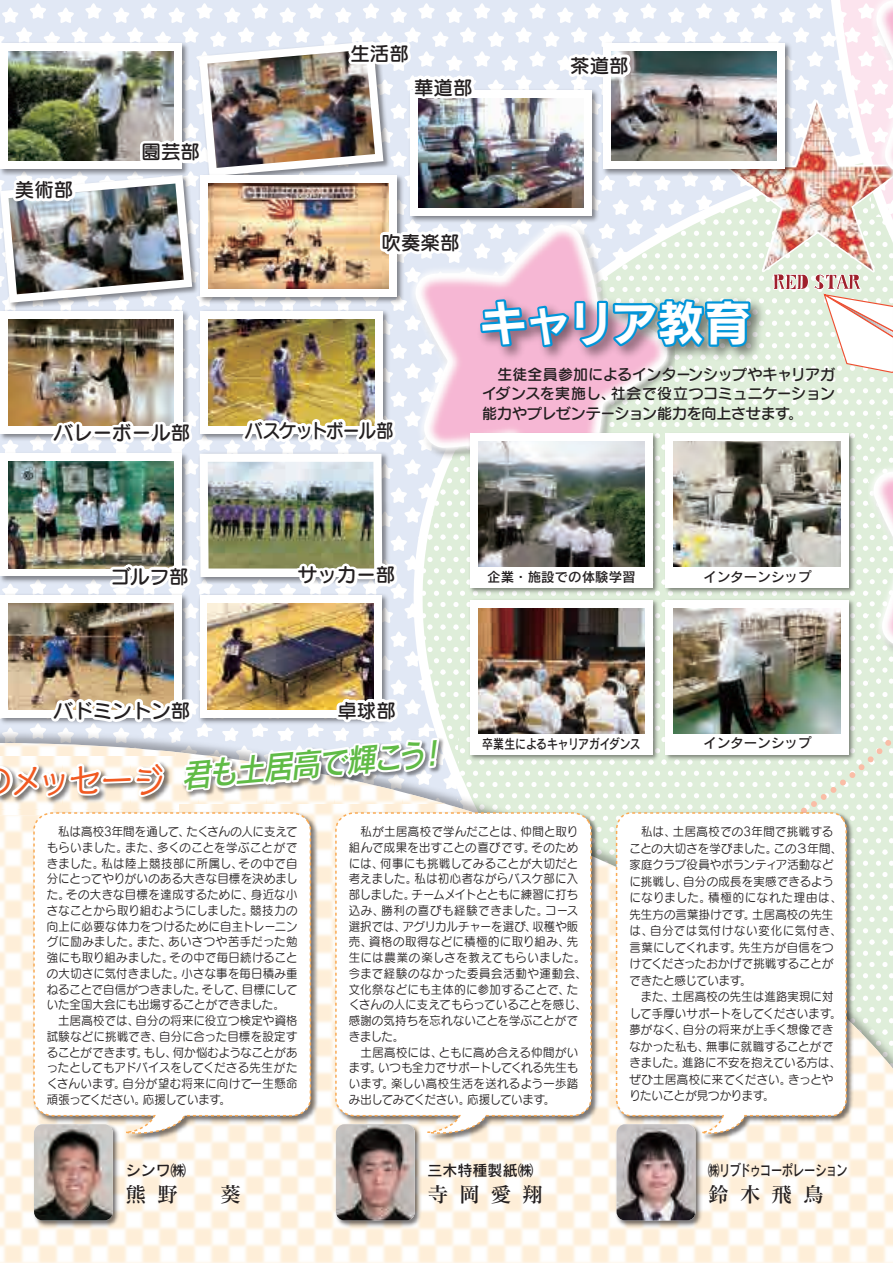
<style>
.page{position:relative;width:893px;height:1263px;background:#fff}
.page>*{position:absolute;margin:0;border:0;box-sizing:border-box;transform-origin:0 0}
.t1{font:48px "Rodin CID B";letter-spacing:-.045em;color:#fff}
.t2{font:37.5px "Talking Std";letter-spacing:-.165em;color:#f15921}
.t3{font:italic 32.25px "Rodin CID DB";color:#60bb46;scale:.92 1}
.t4{font:21px "Matisse CID DB";letter-spacing:.5em;color:#231f20}
.t5{font:19.5px "Seurat CID DB";color:#231f20}
.t6{font:19.5px "Seurat CID DB";letter-spacing:-.065em;color:#231f20;scale:.9 1}
.t7{font:15px/19.5px "Seurat CID DB";letter-spacing:-.015em;color:#231f20;text-align:justify}
.t8{font:15px "Rodin CID DB";letter-spacing:-.06em;color:#231f20;scale:.75 1}
.t9{font:15px "Rodin CID DB";letter-spacing:-.015em;color:#231f20}
.t10{font:13.5px "Rodin CID DB";color:#231f20}
.t11{font:13.5px "Rodin CID DB";letter-spacing:-.02em;color:#231f20;scale:.81 1}
.t12{font:12px/15.8px "Seurat CID M";letter-spacing:.015em;color:#231f20;scale:.95 1}
</style>
<div class="page">
<svg style="left:0;top:903px;width:893px;height:360px"></svg>
<img style="left:31px;top:1142px;width:90px;height:86px">
<img style="left:614px;top:1141px;width:89px;height:87px">
<img style="left:333px;top:1142px;width:90px;height:86px">
<img style="left:613px;top:903px;width:241px;height:238px">
<svg style="left:615px;top:903px;width:233px;height:232px"></svg>
<img style="left:332px;top:903px;width:268px;height:239px">
<svg style="left:334px;top:903px;width:259px;height:232px"></svg>
<img style="left:30px;top:903px;width:289px;height:239px">
<svg style="left:33px;top:903px;width:279px;height:232px"></svg>
<img style="left:617px;top:1124px;width:78px;height:96px">
<img style="left:336px;top:1124px;width:79px;height:96px">
<img style="left:34px;top:1124px;width:79px;height:96px">
<img style="left:0;top:0;width:893px;height:903px">
<h3 class="t5" style="left:15px;top:177px;width:60px">美術部</h3>
<h3 class="t5" style="left:142px;top:139px;width:60px">園芸部</h3>
<h3 class="t5" style="left:54px;top:420px;width:138px">バレーボール部</h3>
<h3 class="t5" style="left:350px;top:40px;width:60px">生活部</h3>
<h3 class="t5" style="left:414px;top:74px;width:60px">華道部</h3>
<h3 class="t5" style="left:570px;top:53px;width:60px">茶道部</h3>
<h3 class="t5" style="left:382px;top:230px;width:79px">吹奏楽部</h3>
<h3 class="t6" style="left:245px;top:418px;width:166px">バスケットボール部</h3>
<h1 class="t1" style="left:479px;top:291px;width:274px">キャリア教育</h1>
<p class="t7" style="left:482px;top:364px;width:355px">　生徒全員参加によるインターンシップやキャリアガイダンスを実施し、社会で役立つコミュニケーション能力やプレゼンテーション能力を向上させます。</p>
<h3 class="t5" style="left:111px;top:564px;width:79px">ゴルフ部</h3>
<h3 class="t5" style="left:298px;top:562px;width:99px">サッカー部</h3>
<p class="t10" style="left:487px;top:568px;width:150px">企業・施設での体験学習</p>
<p class="t10" style="left:703px;top:568px;width:109px">インターンシップ</p>
<h3 class="t5" style="left:54px;top:698px;width:138px">バドミントン部</h3>
<h3 class="t5" style="left:337px;top:698px;width:60px">卓球部</h3>
<h2 class="t2" style="left:8px;top:752px;width:162px">メッセージ</h2>
<h3 class="t3" style="left:179px;top:754px;width:291px;rotate:-5deg">君も土居高で輝こう！</h3>
<p class="t11" style="left:482px;top:735px;width:197px">卒業生によるキャリアガイダンス</p>
<p class="t10" style="left:703px;top:734px;width:109px">インターンシップ</p>
<p class="t12" style="left:47px;top:823px;width:266px">　私は高校3年間を通して、たくさんの人に支えてもらいました。また、多くのことを学ぶことができました。私は陸上競技部に所属し、その中で自分にとってやりがいのある大きな目標を決めました。その大きな目標を達成するために、身近な小さなことから取り組むようにしました。競技力の向上に必要な体力をつけるために自主トレーニングに励みました。また、あいさつや苦手だった勉強にも取り組みました。その中で毎日続けることの大切さに気付きました。小さな事を毎日積み重ねることで自信がつきました。そして、目標にしていた全国大会にも出場することができました。　土居高校では、自分の将来に役立つ検定や資格試験などに挑戦でき、自分に合った目標を設定することができます。もし、何か悩むようなことがあったとしてもアドバイスをしてくださる先生がたくさんいます。自分が望む将来に向けて一生懸命頑張ってください。応援しています。</p>
<p class="t12" style="left:629px;top:823px;width:225px;line-height:16.5px">　私は、土居高校での3年間で挑戦することの大切さを学びました。この３年間、家庭クラブ役員やボランティア活動などに挑戦し、自分の成長を実感できるようになりました。積極的になれた理由は、先生方の言葉掛けです。土居高校の先生は、自分では気付けない変化に気付き、言葉にしてくれます。先生方が自信をつけてくださったおかげで挑戦することができたと感じています。<br>　また、土居高校の先生は進路実現に対して手厚いサポートをしてくださいます。夢がなく、自分の将来が上手く想像できなかった私も、無事に就職することができました。進路に不安を抱えている方は、ぜひ土居高校に来てください。きっとやりたいことが見つかります。</p>
<p class="t12" style="left:349px;top:823px;width:252px">　私が土居高校で学んだことは、仲間と取り組んで成果を出すことの喜びです。そのためには、何事にも挑戦してみることが大切だと考えました。私は初心者ながらバスケ部に入部しました。チームメイトとともに練習に打ち込み、勝利の喜びも経験できました。コース選択では、アグリカルチャーを選び、収穫や販売、資格の取得などに積極的に取り組み、先生には農業の楽しさを教えてもらいました。今まで経験のなかった委員会活動や運動会、文化祭などにも主体的に参加することで、たくさんの人に支えてもらっていることを感じ、感謝の気持ちを忘れないことを学ぶことができました。<br>　土居高校には、ともに高め合える仲間がいます。いつも全力でサポートしてくれる先生もいます。楽しい高校生活を送れるよう一歩踏み出してみてください。応援しています。</p>
<p class="t9" style="left:126px;top:1161px;width:61px">シンワ㈱</p>
<h3 class="t4" style="left:126px;top:1181px;width:117px">熊野　葵</h3>
<p class="t9" style="left:428px;top:1161px;width:107px">三木特種製紙㈱</p>
<h3 class="t4" style="left:428px;top:1181px;width:117px">寺岡愛翔</h3>
<p class="t8" style="left:708px;top:1161px;width:187px">㈱リブドゥコーポレーション</p>
<h3 class="t4" style="left:708px;top:1181px;width:117px">鈴木飛鳥</h3>
</div>
